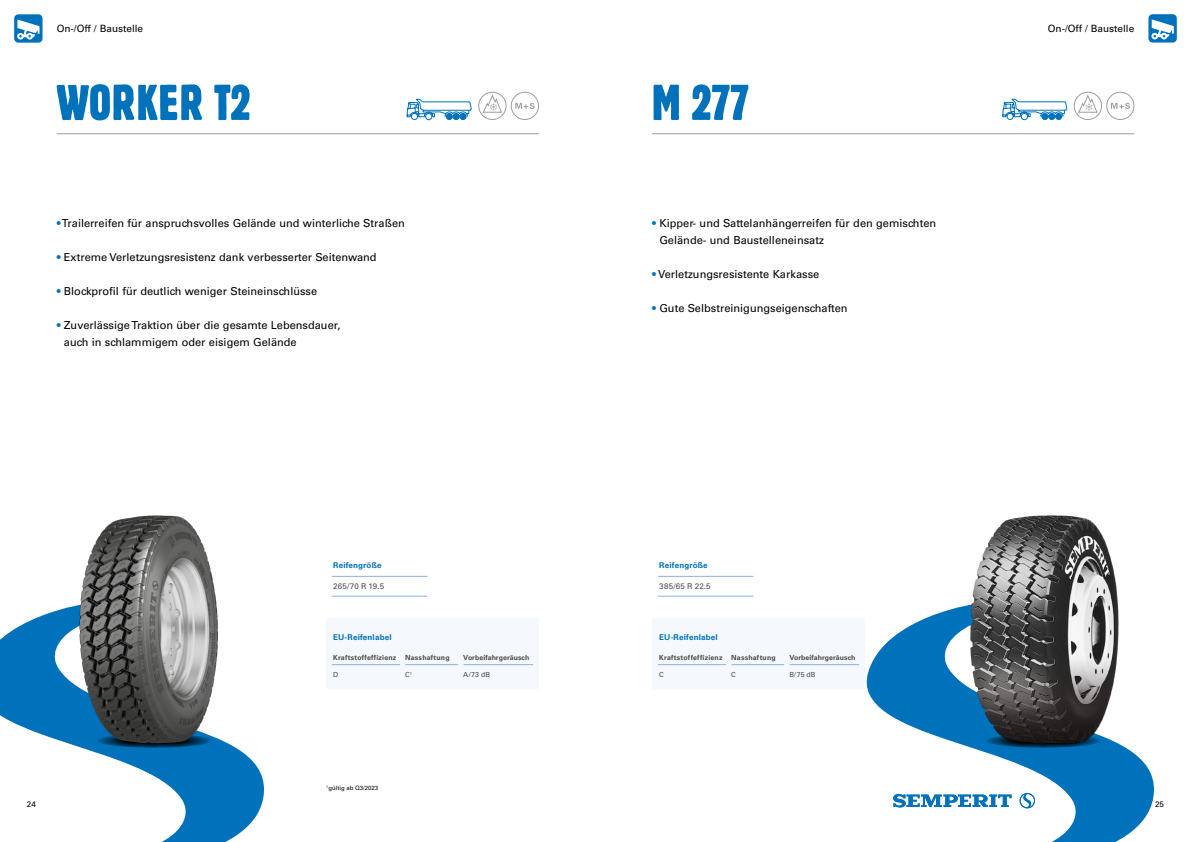
<style>
.page{position:relative;width:1191px;height:842px;background:#fff}
.page>*{position:absolute;margin:0;border:0;box-sizing:border-box;transform-origin:0 0}
.Headline_Inhaltsverz{font:50px "Block BE Extra Cn";letter-spacing:.01em;color:#0072bb}
.Texte_Reifeneigensch{font:11px/17px "Univers LT Std";color:#000}
.Header-Pagination-L{font:10px "Univers LT Std";color:#000}
.Header-Pagination-R{font:10px "Univers LT Std";color:#000}
.Header_Pagination_Ma{font:700 8px "Univers LT Std";letter-spacing:.02em;color:#0072bb}
.Table-text_6_5pt{font:8px "Univers LT Std";letter-spacing:.025em;color:#4a4a49}
.Texte_Reifeneigensch-2{font:8px "Univers LT Std";color:#000}
.Table-text_6_5pt-2{font:700 7px "Univers LT Std";letter-spacing:.025em;color:#4a4a49}
.Table-text_6_5pt-3{font:700 7px "Univers LT Std";letter-spacing:.005em;color:#4a4a49}
.Table-text_6_5pt-4{font:7px "Univers LT Std";letter-spacing:.02em;color:#4a4a49}
.Fußnote_7pt{font:6px "Univers LT Std";letter-spacing:-.005em;color:#000}
.s1{color:#0072bb}
</style>
<div class="page">
<svg style="left:866px;top:605px;width:288px;height:237px"></svg>
<svg style="left:0;top:605px;width:264px;height:237px"></svg>
<hr style="left:57px;top:133px;width:482px;height:1px;background:#9d9d9c">
<hr style="left:652px;top:133px;width:482px;height:1px;background:#9d9d9c">
<svg style="left:893px;top:793px;width:118px;height:15px"></svg>
<svg style="left:1019px;top:793px;width:16px;height:15px"></svg>
<div style="left:14px;top:14px;width:29px;height:29px;background:#0072bb;border-radius:4px"></div>
<svg style="left:17px;top:33px;width:7px;height:7px"></svg>
<svg style="left:26px;top:33px;width:7px;height:7px"></svg>
<svg style="left:17px;top:19px;width:23px;height:18px"></svg>
<svg style="left:1148px;top:14px;width:28px;height:29px"></svg>
<svg style="left:1151px;top:19px;width:22px;height:18px"></svg>
<svg style="left:406px;top:99px;width:66px;height:21px"></svg>
<svg style="left:1002px;top:99px;width:65px;height:21px"></svg>
<div style="left:1041px;top:113px;width:7px;height:7px;background:#0072bb;border-radius:50%"></div>
<div style="left:1048px;top:113px;width:7px;height:7px;background:#0072bb;border-radius:50%"></div>
<div style="left:1055px;top:113px;width:6px;height:7px;background:#0072bb;border-radius:50%"></div>
<svg style="left:332px;top:595px;width:95px;height:1px"></svg>
<hr style="left:332px;top:576px;width:95px;height:1px;background:#89b3e0">
<hr style="left:332px;top:596px;width:95px;height:1px;background:#89b3e0">
<svg style="left:658px;top:595px;width:95px;height:1px"></svg>
<hr style="left:658px;top:576px;width:95px;height:1px;background:#89b3e0">
<hr style="left:658px;top:596px;width:95px;height:1px;background:#89b3e0">
<div style="left:1074px;top:92px;width:27px;height:28px;border:1px solid #9d9d9c;border-radius:50%"></div>
<svg style="left:1078px;top:94px;width:19px;height:19px"></svg>
<div style="left:1106px;top:92px;width:28px;height:28px;border:1px solid #9d9d9c;border-radius:50%"></div>
<svg style="left:1111px;top:103px;width:19px;height:6px"></svg>
<div style="left:478px;top:92px;width:28px;height:28px;border:1px solid #9d9d9c;border-radius:50%"></div>
<svg style="left:483px;top:94px;width:19px;height:19px"></svg>
<div style="left:511px;top:92px;width:28px;height:28px;border:1px solid #9d9d9c;border-radius:50%"></div>
<svg style="left:515px;top:103px;width:19px;height:6px"></svg>
<div style="left:326px;top:618px;width:213px;height:71px;background:#f5f8fd"></div>
<div style="left:652px;top:618px;width:213px;height:71px;background:#f5f8fd"></div>
<hr style="left:332px;top:664px;width:68px;height:1px;background:#89b3e0">
<hr style="left:405px;top:664px;width:53px;height:1px;background:#89b3e0">
<hr style="left:463px;top:664px;width:70px;height:1px;background:#89b3e0">
<hr style="left:658px;top:664px;width:68px;height:1px;background:#89b3e0">
<hr style="left:731px;top:664px;width:53px;height:1px;background:#89b3e0">
<hr style="left:789px;top:664px;width:70px;height:1px;background:#89b3e0">
<svg style="left:96px;top:733px;width:116px;height:15px"></svg>
<img style="left:966px;top:515px;width:168px;height:267px">
<img style="left:77px;top:516px;width:143px;height:227px">
<p class="Header-Pagination-L" style="left:57px;top:22px;width:88px">On-/Off / Baustelle</p>
<p class="Headline_Inhaltsverz" style="left:57px;top:74px;width:195px">WORKER T2</p>
<p class="Headline_Inhaltsverz" style="left:652px;top:74px;width:98px">M 277</p>
<p class="Texte_Reifeneigensch" style="left:57px;top:214px;width:350px"><span class="s1">•</span>Trailerreifen für anspruchsvolles Gelände und winterliche Straßen</p>
<p class="Texte_Reifeneigensch" style="left:57px;top:248px;width:321px"><span class="s1">•</span> Extreme Verletzungsresistenz dank verbesserter Seitenwand</p>
<p class="Texte_Reifeneigensch" style="left:57px;top:282px;width:262px"><span class="s1">•</span> Blockprofil für deutlich weniger Steineinschlüsse</p>
<p class="Texte_Reifeneigensch" style="left:64px;top:316px;width:278px;text-indent:-7px"><span class="s1">•</span> Zuverlässige Traktion über die gesamte Lebensdauer, auch in schlammigem oder eisigem Gelände</p>
<p class="Header_Pagination_Ma" style="left:333px;top:560px;width:50px">Reifengröße</p>
<p class="Table-text_6_5pt" style="left:333px;top:582px;width:53px">265/70 R 19.5</p>
<p class="Header_Pagination_Ma" style="left:333px;top:632px;width:60px">EU-Reifenlabel</p>
<p class="Table-text_6_5pt-2" style="left:333px;top:654px;width:65px">Kraftstoffeffizienz</p>
<p class="Table-text_6_5pt-2" style="left:405px;top:654px;width:46px">Nasshaftung</p>
<p class="Table-text_6_5pt-3" style="left:463px;top:654px;width:68px">Vorbeifahrgeräusch</p>
<p class="Table-text_6_5pt-4" style="left:333px;top:671px;width:7px">D</p>
<p class="Table-text_6_5pt-4" style="left:405px;top:671px;width:9px">C<sup>1</sup></p>
<p class="Table-text_6_5pt-4" style="left:463px;top:671px;width:28px">A/73 dB</p>
<p class="Fußnote_7pt" style="left:326px;top:784px;width:53px"><sup>1</sup>gültig ab Q3/2023</p>
<p class="Texte_Reifeneigensch" style="left:659px;top:214px;width:278px;text-indent:-7px"><span class="s1">•</span> Kipper- und Sattelanhängerreifen für den gemischten<br>Gelände- und Baustelleneinsatz</p>
<p class="Texte_Reifeneigensch" style="left:652px;top:265px;width:169px"><span class="s1">•</span> Verletzungsresistente Karkasse</p>
<p class="Texte_Reifeneigensch" style="left:652px;top:299px;width:197px"><span class="s1">•</span> Gute Selbstreinigungseigenschaften</p>
<p class="Header_Pagination_Ma" style="left:659px;top:560px;width:50px">Reifengröße</p>
<p class="Table-text_6_5pt" style="left:659px;top:582px;width:53px">385/65 R 22.5</p>
<p class="Header_Pagination_Ma" style="left:659px;top:632px;width:60px">EU-Reifenlabel</p>
<p class="Table-text_6_5pt-2" style="left:659px;top:654px;width:65px">Kraftstoffeffizienz</p>
<p class="Table-text_6_5pt-2" style="left:731px;top:654px;width:46px">Nasshaftung</p>
<p class="Table-text_6_5pt-3" style="left:789px;top:654px;width:68px">Vorbeifahrgeräusch</p>
<p class="Table-text_6_5pt-4" style="left:659px;top:671px;width:6px">C</p>
<p class="Table-text_6_5pt-4" style="left:731px;top:671px;width:6px">C</p>
<p class="Table-text_6_5pt-4" style="left:789px;top:671px;width:28px">B/75 dB</p>
<p class="Header-Pagination-R" style="left:1047px;top:22px;width:88px">On-/Off / Baustelle</p>
<p class="Texte_Reifeneigensch-2" style="left:27px;top:799px;width:10px">24</p>
<p class="Texte_Reifeneigensch-2" style="left:1155px;top:799px;width:10px">25</p>
</div>
